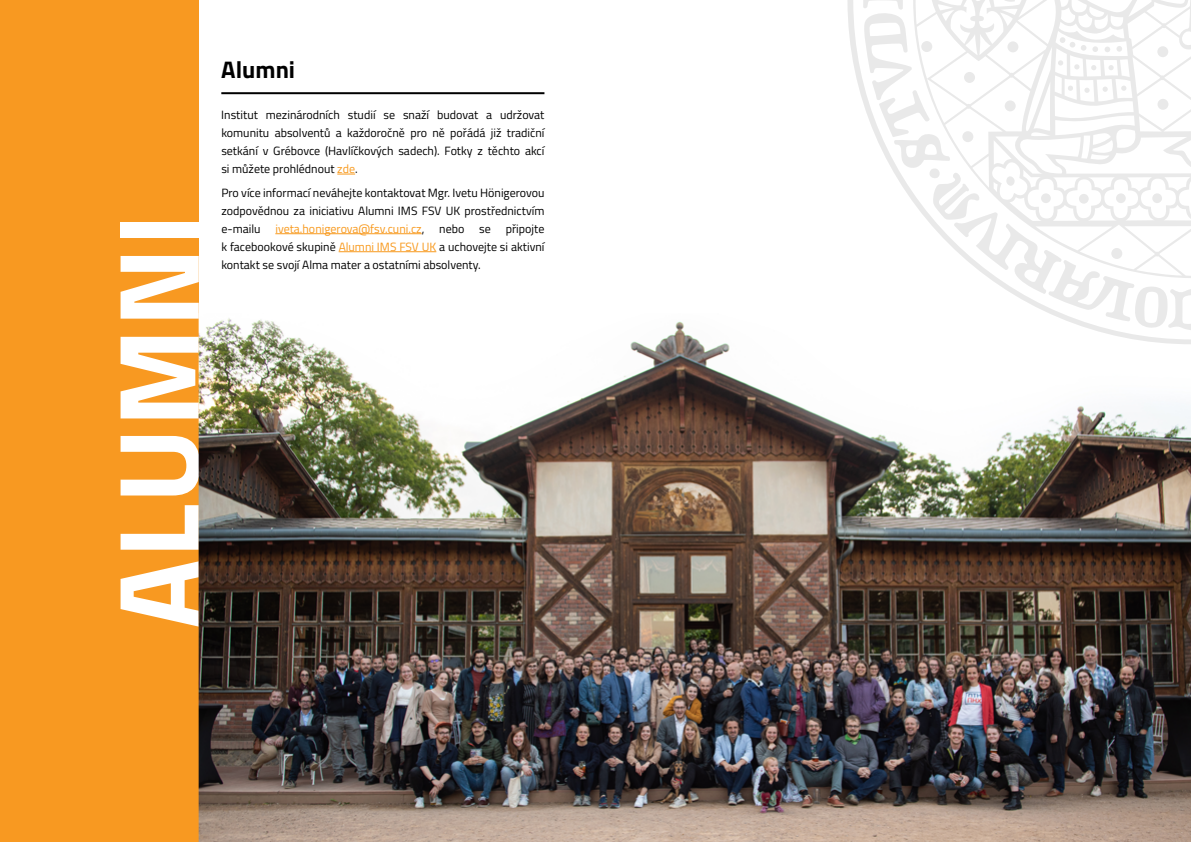
<style>
.page{position:relative;width:1191px;height:842px;background:#fff}
.page>*{position:absolute;margin:0;border:0;box-sizing:border-box;transform-origin:0 0}
.t1{font:700 115px "Titillium Web";letter-spacing:.01em;color:#fff}
.t2{font:700 24px "Titillium Web";color:#000}
.t3{font:12px/18px "Titillium Web";color:#000;text-align:justify}
.s1{color:#f8991d}
</style>
<div class="page">
<hr style="left:221px;top:92px;width:323px;height:2px;background:#000">
<svg style="left:337px;top:174px;width:18px;height:1px"></svg>
<hr style="left:275px;top:234px;width:147px;height:1px;background:#f8991d">
<hr style="left:339px;top:252px;width:97px;height:1px;background:#f8991d">
<div style="left:0;top:0;width:199px;height:842px;background:#f89921"></div>
<svg style="left:847px;top:0;width:15px;height:98px"></svg>
<svg style="left:862px;top:0;width:329px;height:313px"></svg>
<img style="left:199px;top:313px;width:992px;height:529px">
<h1 class="t1" style="left:71px;top:629px;width:417px;rotate:-90deg">ALUMNI</h1>
<h2 class="t2" style="left:221px;top:51px;width:75px">Alumni</h2>
<p class="t3" style="left:221px;top:105px;width:325px">Institut mezinárodních studií se snaží budovat a udržovat komunitu absolventů a každoročně pro ně pořádá již tradiční setkání v Grébovce (Havlíčkových sadech). Fotky z těchto akcí si můžete prohlédnout <span class="s1">zde</span>.</p>
<p class="t3" style="left:221px;top:183px;width:325px">Pro více informací neváhejte kontaktovat Mgr. Ivetu Hönigerovou zodpovědnou za iniciativu Alumni IMS FSV UK prostřednictvím e-mailu <span class="s1">iveta.honigerova@fsv.cuni.cz</span>, nebo se připojte k facebookové skupině <span class="s1">Alumni IMS FSV UK</span> a uchovejte si aktivní kontakt se svojí Alma mater a ostatními absolventy.</p>
</div>
